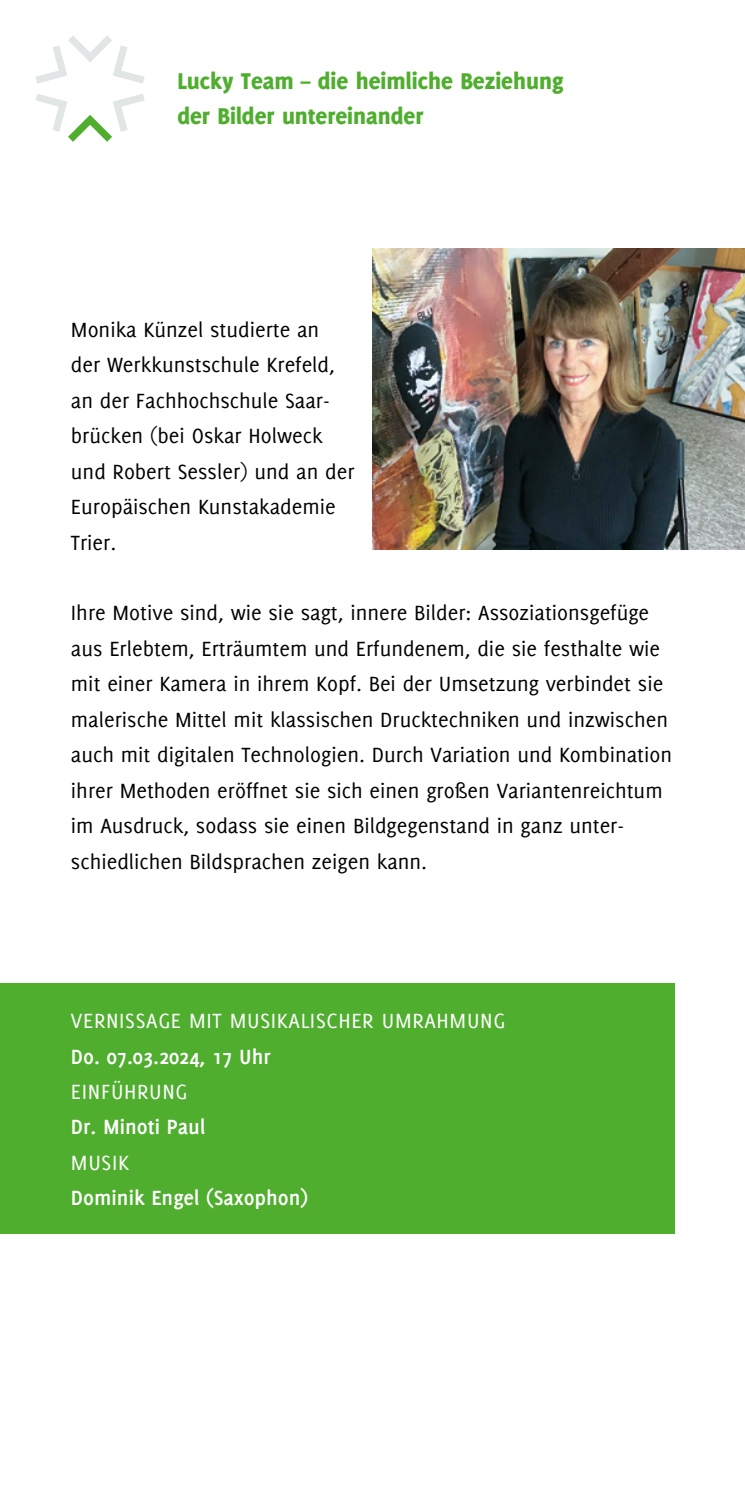
<style>
.page{position:relative;width:745px;height:1489px;background:#fff}
.page>*{position:absolute;margin:0;border:0;box-sizing:border-box;transform-origin:0 0}
.t1{font:800 25px/35.5px "Delicious";color:#50ae2f}
.t2{font:22.5px/35.5px "Delicious";color:#000}
.t3{font:700 22.5px "Delicious";color:#fff}
.t4{font:22.5px "Delicious";letter-spacing:.03em;color:#fff}
</style>
<div class="page">
<svg style="left:36px;top:36px;width:109px;height:48px"></svg>
<svg style="left:36px;top:94px;width:109px;height:48px"></svg>
<img style="left:372px;top:248px;width:372px;height:301px">
<div style="left:0;top:983px;width:673px;height:250px;background:#50ae2f"></div>
<p class="t1" style="left:177px;top:62px;width:387px">Lucky Team – die heimliche Beziehung der Bilder untereinander</p>
<p class="t2" style="left:71px;top:311px;width:285px">Monika Künzel studierte an<br>der Werkkunstschule Krefeld, an der Fachhochschule Saar&shy;brücken (bei Oskar Holweck und Robert Sessler) und an der<br>Europäischen Kunstakademie<br>Trier.</p>
<p class="t2" style="left:71px;top:595px;width:602px">Ihre Motive sind, wie sie sagt, innere Bilder: Assoziationsgefüge aus Erlebtem, Erträumtem und Erfundenem, die sie festhalte wie mit einer Kamera in ihrem Kopf. Bei der Umsetzung verbindet sie malerische Mittel mit klassischen Drucktechniken und inzwischen auch mit digitalen Technologien. Durch Variation und Kombination ihrer Methoden eröffnet sie sich einen großen Variantenreichtum im Ausdruck, sodass sie einen Bildgegenstand in ganz unter&shy;schiedlichen Bildsprachen zeigen kann.</p>
<p class="t4" style="left:71px;top:1008px;width:435px">VERNISSAGE MIT MUSIKALISCHER UMRAHMUNG</p>
<p class="t3" style="left:71px;top:1043px;width:201px">Do. 07.03.2024, 17 Uhr</p>
<p class="t4" style="left:71px;top:1078px;width:118px">EINFÜHRUNG</p>
<p class="t3" style="left:71px;top:1114px;width:136px">Dr. Minoti Paul</p>
<p class="t4" style="left:71px;top:1149px;width:59px">MUSIK</p>
<p class="t3" style="left:71px;top:1185px;width:239px">Dominik Engel (Saxophon)</p>
</div>
